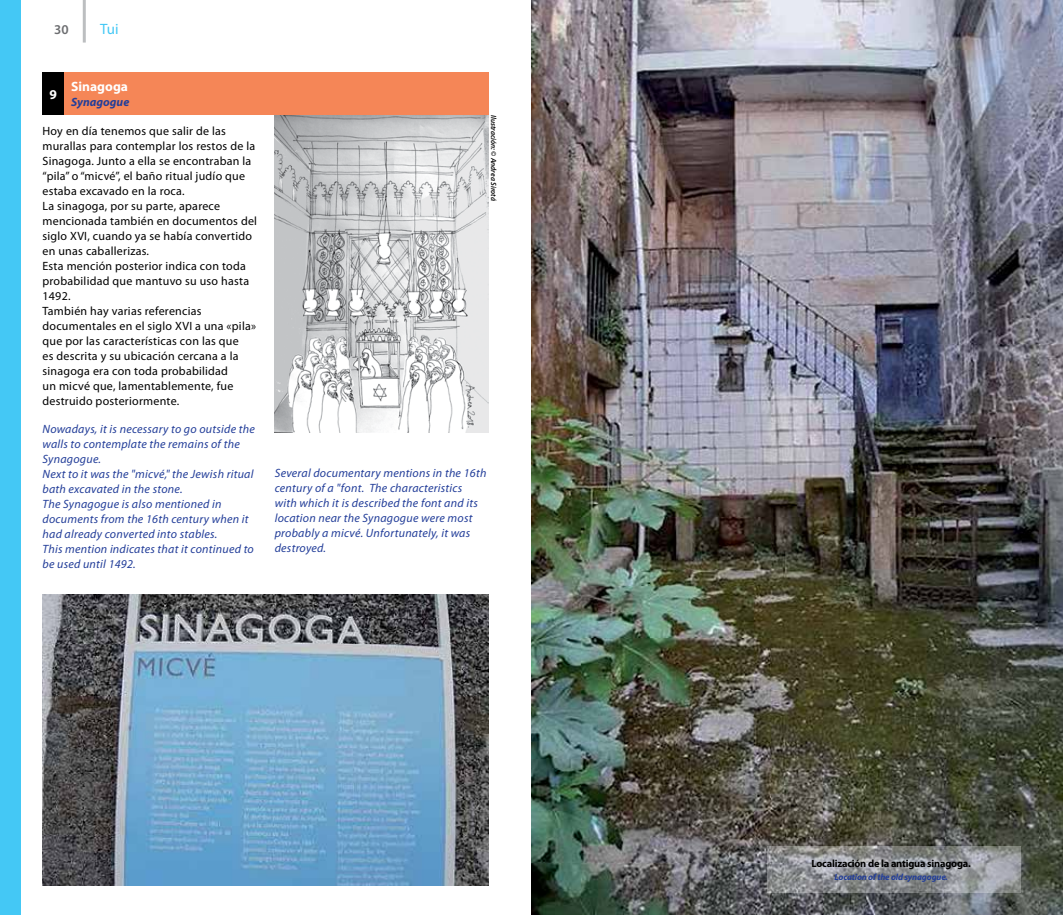
<style>
.page{position:relative;width:1063px;height:915px;background:#fff}
.page>*{position:absolute;margin:0;border:0;box-sizing:border-box;transform-origin:0 0}
.t1{font:15px "Myriad Pro";color:#44c8f5}
.t2{font:700 13.5px "Myriad Pro";color:#fff}
.t3{font:600 13.5px "Myriad Pro";color:#6d6e71}
.t4{font:12px/15px "Myriad Pro";letter-spacing:.02em;color:#000}
.t5{font:italic 12px/15px "Myriad Pro";letter-spacing:.02em;color:#233e99}
.t6{font:italic 700 12px "Myriad Pro";color:#233e99}
.t7{font:700 10.5px "Myriad Pro";letter-spacing:-.02em;color:#000}
.t8{font:italic 700 9px "Myriad Pro";letter-spacing:-.02em;color:#233e99}
.t9{font:italic 600 7.5px "Myriad Pro";color:#000}
</style>
<div class="page">
<hr style="left:83px;top:0;width:3px;height:43px;background:#bcbec0">
<div style="left:0;top:0;width:21px;height:914px;background:#44c8f5"></div>
<img style="left:275px;top:115px;width:214px;height:317px">
<div style="left:43px;top:72px;width:446px;height:43px;background:#f58657"></div>
<div style="left:43px;top:72px;width:21px;height:43px;background:#000"></div>
<img style="left:531px;top:0;width:532px;height:914px">
<img style="left:43px;top:594px;width:446px;height:290px">
<svg style="left:767px;top:846px;width:253px;height:46px;background:#929497"></svg>
<p class="t3" style="left:54px;top:21px;width:16px">30</p>
<p class="t1" style="left:100px;top:20px;width:20px">Tui</p>
<p class="t2" style="left:71px;top:78px;width:58px">Sinagoga</p>
<p class="t6" style="left:71px;top:94px;width:60px">Synagogue</p>
<p class="t4" style="left:43px;top:123px;width:216px">Hoy en día tenemos que salir de las murallas para contemplar los restos de la Sinagoga. Junto a ella se encontraban la “pila” o “micvé”, el baño ritual judío que estaba excavado en la roca.<br>La sinagoga, por su parte, aparece mencionada también en documentos del siglo XVI, cuando ya se había convertido en unas caballerizas.<br>Esta mención posterior indica con toda probabilidad que mantuvo su uso hasta 1492.<br>También hay varias referencias documentales en el siglo XVI a una «pila» que por las características con las que<br>es descrita y su ubicación cercana a la sinagoga era con toda probabilidad<br>un micvé que, lamentablemente, fue destruido posteriormente.</p>
<p class="t5" style="left:43px;top:421px;width:214px">Nowadays, it is necessary to go outside the walls to contemplate the remains of the Synagogue.<br>Next to it was the "micvé," the Jewish ritual bath excavated in the stone.<br>The Synagogue is also mentioned in documents from the 16th century when it had already converted into stables.<br>This mention indicates that it continued to be used until 1492.</p>
<p class="t2" style="left:49px;top:85px;width:9px">9</p>
<p class="t9" style="left:498px;top:115px;width:87px;rotate:90deg">Ilustración: © Andrea Sirotá</p>
<p class="t5" style="left:275px;top:465px;width:213px">Several documentary mentions in the 16th century of a "font. The characteristics with which it is described the font and its location near the Synagogue were most probably a micvé. Unfortunately, it was destroyed.</p>
<p class="t7" style="left:811px;top:856px;width:161px">Localización de la antigua sinagoga.</p>
<p class="t8" style="left:834px;top:871px;width:115px">Location of the old synagogue.</p>
</div>
